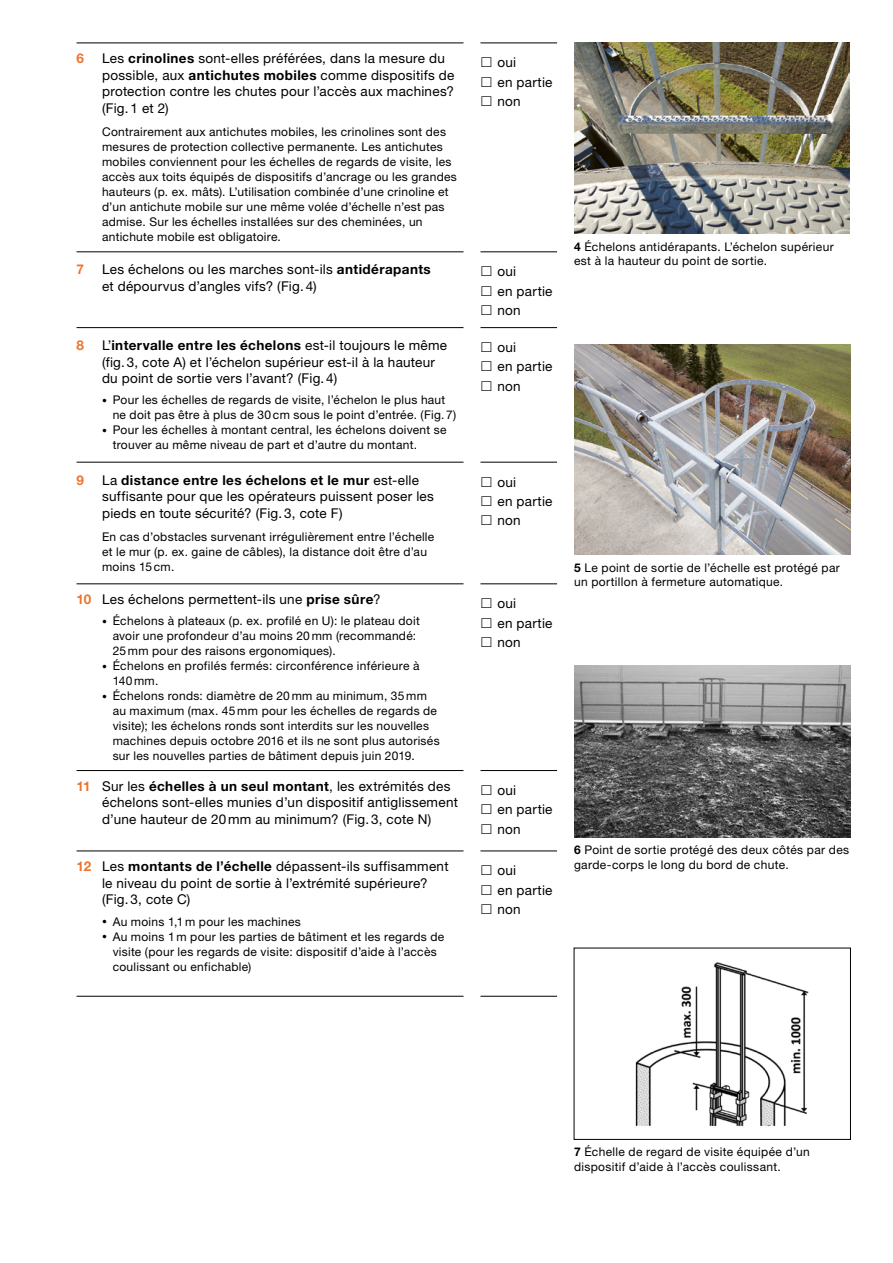
<style>
.page{position:relative;width:893px;height:1263px;background:#fff}
.page>*{position:absolute;margin:0;border:0;box-sizing:border-box;transform-origin:0 0}
.t1{font:13.5px/19.2px "Helvetica Neue LT Std";letter-spacing:.02em;color:#000}
.t2{font:700 13.5px "Helvetica Neue LT Std";color:#ee742d}
.t3{font:12px/15px "Helvetica Neue LT Std";letter-spacing:.025em;color:#000}
.s1{font-weight:700}
.s2{font-size:9.75px}
.s3{font-weight:700;color:#ee742d}
</style>
<div class="page">
<img style="left:574px;top:43px;width:276px;height:191px">
<img style="left:574px;top:665px;width:276px;height:172px">
<img style="left:574px;top:344px;width:276px;height:211px">
<img style="left:635px;top:963px;width:174px;height:163px">
<div style="left:574px;top:948px;width:277px;height:192px;border:1px solid #000"></div>
<hr style="left:480px;top:43px;width:77px;height:1px;background:#000">
<hr style="left:77px;top:43px;width:386px;height:1px;background:#000">
<hr style="left:77px;top:251px;width:386px;height:1px;background:#000">
<hr style="left:77px;top:327px;width:386px;height:1px;background:#000">
<hr style="left:77px;top:462px;width:386px;height:1px;background:#000">
<hr style="left:77px;top:583px;width:386px;height:1px;background:#000">
<hr style="left:77px;top:770px;width:386px;height:1px;background:#000">
<hr style="left:77px;top:850px;width:386px;height:1px;background:#000">
<hr style="left:77px;top:996px;width:386px;height:1px;background:#000">
<hr style="left:480px;top:251px;width:77px;height:1px;background:#000">
<hr style="left:480px;top:327px;width:77px;height:1px;background:#000">
<hr style="left:480px;top:462px;width:77px;height:1px;background:#000">
<hr style="left:480px;top:583px;width:77px;height:1px;background:#000">
<hr style="left:480px;top:770px;width:77px;height:1px;background:#000">
<hr style="left:480px;top:850px;width:77px;height:1px;background:#000">
<hr style="left:480px;top:996px;width:77px;height:1px;background:#000">
<p class="t2" style="left:77px;top:50px;width:9px">6</p>
<p class="t1" style="left:102px;top:50px;width:354px;line-height:16.5px">Les <span class="s1">crinolines</span> sont-elles préférées, dans la mesure du possible, aux <span class="s1">antichutes mobiles</span> comme dispositifs de protection contre les chutes pour l’accès aux machines? (Fig. 1 et 2)</p>
<p class="t3" style="left:102px;top:124px;width:356px">Contrairement aux antichutes mobiles, les crinolines sont des mesures de protection collective permanente. Les antichutes mobiles conviennent pour les échelles de regards de visite, les accès aux toits équipés de dispositifs d’ancrage ou les grandes hauteurs (p. ex. mâts). L’utilisation combinée d’une crinoline et d’un antichute mobile sur une même volée d’échelle n’est pas admise. Sur les échelles installées sur des cheminées, un antichute mobile est obligatoire.</p>
<p class="t1" style="left:497px;top:53px;width:57px">oui<br>en partie non</p>
<p class="t2" style="left:77px;top:261px;width:9px">7</p>
<p class="t1" style="left:102px;top:261px;width:330px;line-height:16.5px">Les échelons ou les marches sont-ils <span class="s1">antidérapants </span>et dépourvus d’angles vifs? (Fig. 4)</p>
<p class="t1" style="left:497px;top:262px;width:57px">oui<br>en partie non</p>
<p class="t2" style="left:77px;top:337px;width:9px">8</p>
<p class="t1" style="left:102px;top:337px;width:347px;line-height:16.5px">L’<span class="s1">intervalle entre les échelons</span> est-il toujours le même (fig. 3, cote A) et l’échelon supérieur est-il à la hauteur du point de sortie vers l’avant? (Fig. 4)</p>
<p class="t3" style="left:113px;top:392px;width:345px;text-indent:-11px"><span class="s2">•</span> Pour les échelles de regards de visite, l’échelon le plus haut ne doit pas être à plus de 30 cm sous le point d’entrée. (Fig. 7)</p>
<p class="t3" style="left:113px;top:422px;width:335px;text-indent:-11px"><span class="s2">•</span> Pour les échelles à montant central, les échelons doivent se trouver au même niveau de part et d’autre du montant.</p>
<p class="t1" style="left:497px;top:338px;width:57px">oui<br>en partie non</p>
<p class="t2" style="left:77px;top:471px;width:9px">9</p>
<p class="t1" style="left:102px;top:471px;width:333px;line-height:16.5px">La <span class="s1">distance entre les échelons et le mur</span> est-elle suffisante pour que les opérateurs puissent poser les pieds en toute sécurité? (Fig. 3, cote F)</p>
<p class="t3" style="left:102px;top:529px;width:334px">En cas d’obstacles survenant irrégulièrement entre l’échelle et le mur (p. ex. gaine de câbles), la distance doit être d’au moins 15 cm.</p>
<p class="t1" style="left:77px;top:589px;width:306px"><span class="s3">10</span> Les échelons permettent-ils une <span class="s1">prise sûre</span>?</p>
<p class="t3" style="left:113px;top:613px;width:309px;text-indent:-11px"><span class="s2">•</span> Échelons à plateaux (p. ex. profilé en U): le plateau doit avoir une profondeur d’au moins 20 mm (recommandé:<br>25 mm pour des raisons ergonomiques).</p>
<p class="t3" style="left:113px;top:658px;width:308px;text-indent:-11px"><span class="s2">•</span> Échelons en profilés fermés: circonférence inférieure à<br>140 mm.</p>
<p class="t3" style="left:113px;top:688px;width:329px;text-indent:-11px"><span class="s2">•</span> Échelons ronds: diamètre de 20 mm au minimum, 35 mm au maximum (max. 45 mm pour les échelles de regards de visite); les échelons ronds sont interdits sur les nouvelles machines depuis octobre 2016 et ils ne sont plus autorisés sur les nouvelles parties de bâtiment depuis juin 2019.</p>
<p class="t1" style="left:497px;top:472px;width:57px">oui<br>en partie non</p>
<p class="t1" style="left:497px;top:594px;width:57px">oui<br>en partie non</p>
<p class="t1" style="left:102px;top:777px;width:357px;line-height:16.5px;text-indent:-26px"><span class="s3">11</span> Sur les <span class="s1">échelles à un seul montant</span>, les extrémités des échelons sont-elles munies d’un dispositif antiglissement d’une hauteur de 20 mm au minimum? (Fig. 3, cote N)</p>
<p class="t1" style="left:497px;top:780px;width:57px">oui<br>en partie non</p>
<p class="t1" style="left:102px;top:858px;width:348px;line-height:16.5px;text-indent:-26px"><span class="s3">12</span> Les <span class="s1">montants de l’échelle</span> dépassent-ils suffisamment le niveau du point de sortie à l’extrémité supérieure? (Fig. 3, cote C)</p>
<p class="t3" style="left:102px;top:914px;width:200px"><span class="s2">•</span> Au moins 1,1 m pour les machines</p>
<p class="t3" style="left:113px;top:929px;width:333px;text-indent:-11px"><span class="s2">•</span> Au moins 1 m pour les parties de bâtiment et les regards de visite (pour les regards de visite: dispositif d’aide à l’accès coulissant ou enfichable)</p>
<p class="t1" style="left:497px;top:861px;width:57px">oui<br>en partie non</p>
<p class="t3" style="left:574px;top:239px;width:261px;line-height:14.4px"><span class="s1">4</span> Échelons antidérapants. L’échelon supérieur est à la hauteur du point de sortie.</p>
<p class="t3" style="left:574px;top:560px;width:267px;line-height:14.4px"><span class="s1">5</span> Le point de sortie de l’échelle est protégé par un portillon à fermeture automatique.</p>
<p class="t3" style="left:574px;top:843px;width:277px;line-height:14.4px"><span class="s1">6</span> Point de sortie protégé des deux côtés par des garde-corps le long du bord de chute.</p>
<p class="t3" style="left:574px;top:1145px;width:237px;line-height:14.4px"><span class="s1">7</span> Échelle de regard de visite équipée d’un dispositif d’aide à l’accès coulissant.</p>
</div>
